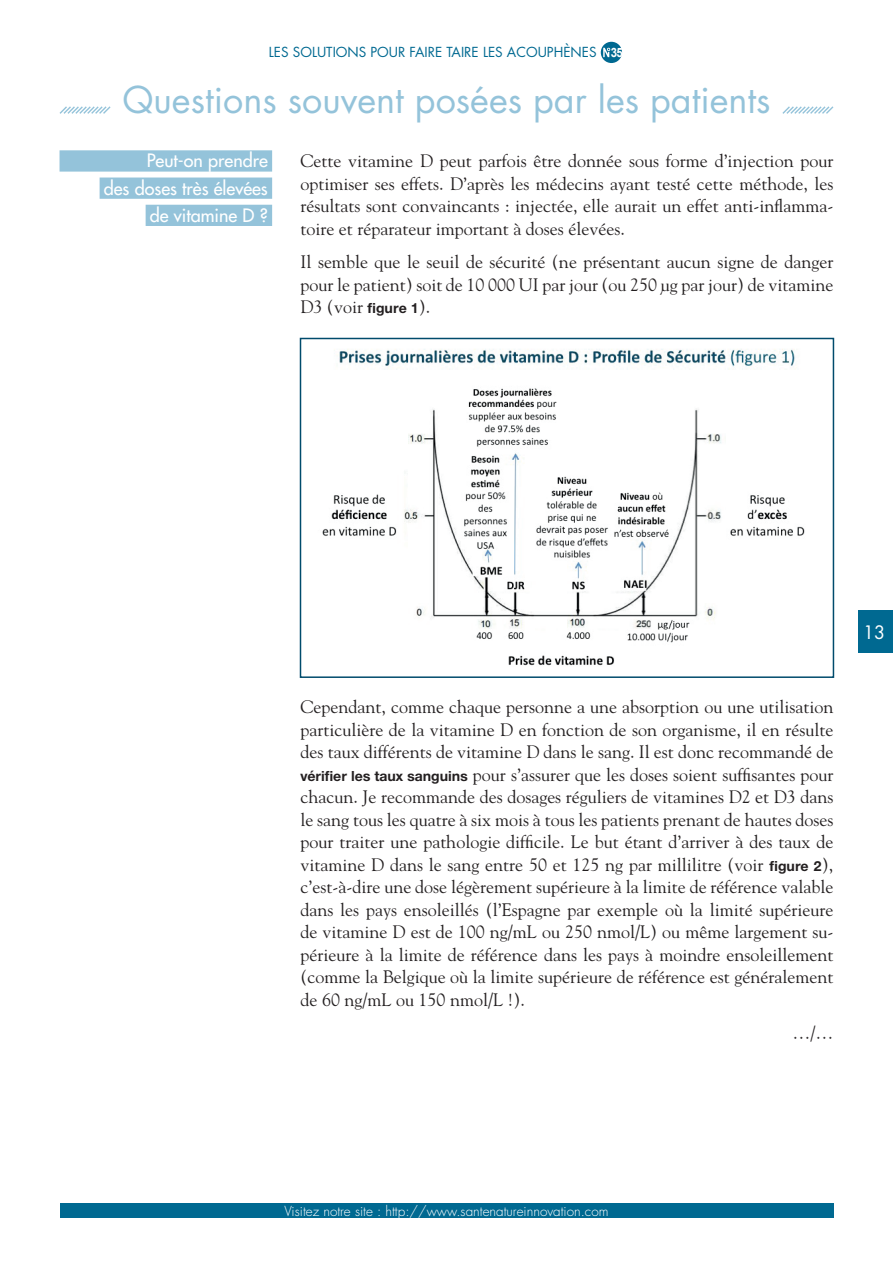
<style>
.page{position:relative;width:893px;height:1263px;background:#fff}
.page>*{position:absolute;margin:0;border:0;box-sizing:border-box;transform-origin:0 0}
.t1{font:36px "Futura";color:#94c3da}
.t2{font:18px/22.5px "Goudy";color:#231f20;text-align:justify}
.t3{font:18px/27.2px "Futura";color:#fff;text-align:right}
.t4{font:18px "Futura";color:#fff}
.t5{font:300 13.5px "Futura";color:#fff}
.t6{font:13.5px "Futura";color:#006991}
.s1{font-family:"Arial";font-weight:700;font-size:12.9px;color:#fff}
.s2{font-family:"Nimbus Sans Novus T";font-weight:700;font-size:15px}
</style>
<div class="page">
<div style="left:859px;top:610px;width:33px;height:43px;background:#006991"></div>
<div style="left:60px;top:1203px;width:773px;height:15px;background:#006991"></div>
<div style="left:601px;top:42px;width:21px;height:21px;background:#006991;border-radius:50%"></div>
<svg style="left:603px;top:48px;width:7px;height:9px"></svg>
<svg style="left:59px;top:106px;width:52px;height:8px"></svg>
<svg style="left:782px;top:106px;width:52px;height:8px"></svg>
<img style="left:322px;top:349px;width:483px;height:317px">
<div style="left:300px;top:338px;width:534px;height:340px;border:2px solid #004b6c"></div>
<div style="left:60px;top:150px;width:212px;height:22px;background:#94c3da"></div>
<div style="left:100px;top:178px;width:172px;height:21px;background:#94c3da"></div>
<div style="left:146px;top:205px;width:126px;height:21px;background:#94c3da"></div>
<p class="t6" style="left:269px;top:43px;width:355px">LES SOLUTIONS POUR FAIRE TAIRE LES ACOUPHÈNES <span class="s1">35</span></p>
<h1 class="t1" style="left:123px;top:75px;width:649px">Questions souvent posées par les patients</h1>
<p class="t2" style="left:300px;top:149px;width:534px">Cette vitamine D peut parfois être donnée sous forme d’injection pour optimiser ses effets. D’après les médecins ayant testé cette méthode, les résultats sont convaincants : injectée, elle aurait un effet anti-inflamma&shy;toire et réparateur important à doses élevées.</p>
<p class="t2" style="left:300px;top:250px;width:534px">Il semble que le seuil de sécurité (ne présentant aucun signe de danger pour le patient) soit de 10 000 UI par jour (ou 250 µg par jour) de vitamine D3 (voir <span class="s2">figure 1</span>).</p>
<p class="t3" style="left:104px;top:147px;width:166px">Peut-on prendre<br>des doses très élevées de vitamine D ?</p>
<p class="t2" style="left:300px;top:695px;width:534px">Cependant, comme chaque personne a une absorption ou une utilisation particulière de la vitamine D en fonction de son organisme, il en résulte des taux différents de vitamine D dans le sang. Il est donc recommandé de <span class="s2">vérifier les taux sanguins</span> pour s’assurer que les doses soient suffisantes pour chacun. Je recommande des dosages réguliers de vitamines D2 et D3 dans le sang tous les quatre à six mois à tous les patients prenant de hautes doses pour traiter une pathologie difficile. Le but étant d’arriver à des taux de vitamine D dans le sang entre 50 et 125 ng par millilitre (voir <span class="s2">figure 2</span>), c’est-à-dire une dose légèrement supérieure à la limite de référence valable dans les pays ensoleillés (l’Espagne par exemple où la limité supérieure de vitamine D est de 100 ng/mL ou 250 nmol/L) ou même largement su&shy;périeure à la limite de référence dans les pays à moindre ensoleillement (comme la Belgique où la limite supérieure de référence est généralement de 60 ng/mL ou 150 nmol/L !).</p>
<p class="t2" style="left:792px;top:1021px;width:43px">…/…</p>
<p class="t4" style="left:863px;top:619px;width:24px">13</p>
<p class="t5" style="left:284px;top:1202px;width:326px">Visitez notre site : http://www.santenatureinnovation.com</p>
</div>
